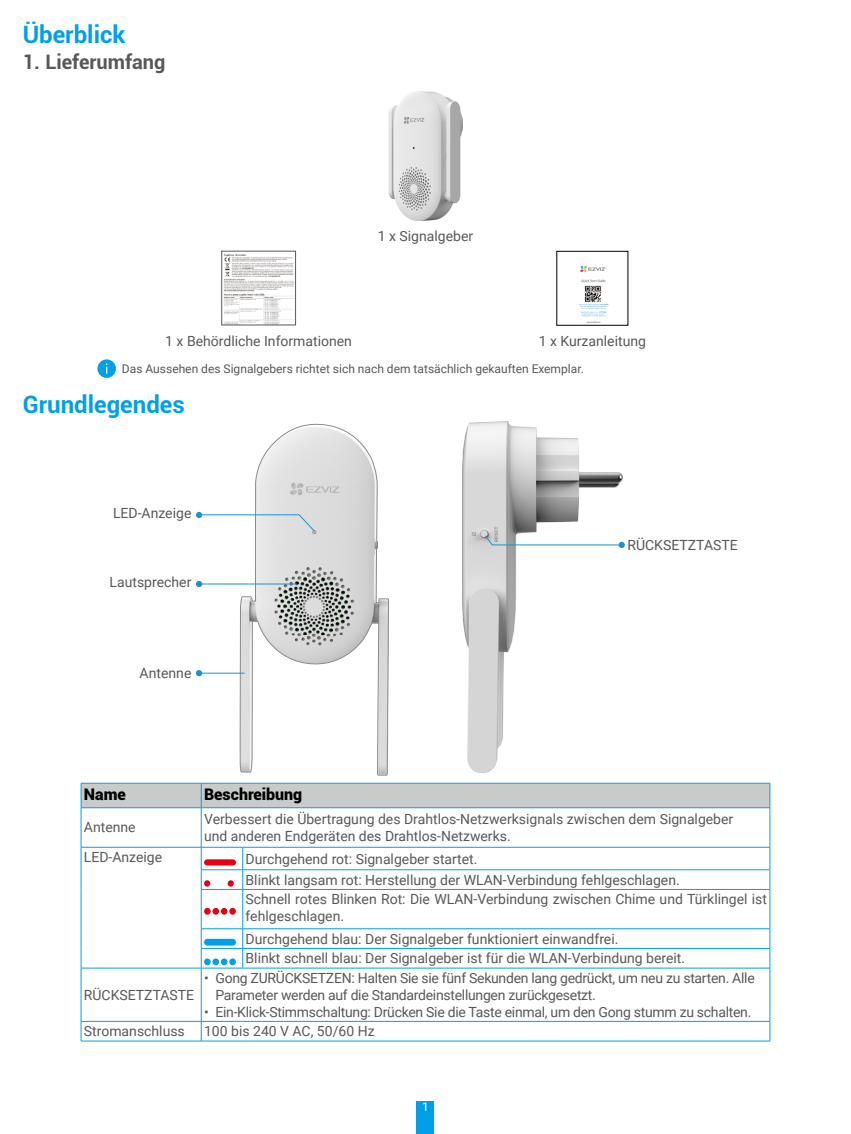
<style>
.page{position:relative;width:851px;height:1134px;background:#fff}
.page>*{position:absolute;margin:0;border:0;box-sizing:border-box;transform-origin:0 0}
.Heading_1{font:700 24px "Roboto";color:#00a0e9}
.t1{font:700 20px "Roboto";color:#595757}
.t2{font:900 16px "Roboto";color:#000}
.t3{font:14px/16.8px "Roboto";color:#595757}
.t4{font:14px/16.8px "Roboto";letter-spacing:-.02em;color:#595757}
.t5{font:12px "Roboto";color:#595757}
.t6{font:12px "Roboto";color:#fff}
</style>
<div class="page">
<div style="left:417px;top:1101px;width:17px;height:33px;background:#00a0e9"></div>
<img style="left:388px;top:91px;width:74px;height:129px">
<img style="left:223px;top:254px;width:16px;height:69px">
<div style="left:221px;top:251px;width:74px;height:74px;border:1px solid #595757"></div>
<img style="left:579px;top:265px;width:30px;height:58px">
<svg style="left:97px;top:359px;width:19px;height:19px"></svg>
<img style="left:462px;top:421px;width:161px;height:352px">
<svg style="left:239px;top:155px;width:150px;height:886px"></svg>
<svg style="left:484px;top:535px;width:140px;height:13px"></svg>
<svg style="left:196px;top:512px;width:119px;height:164px"></svg>
<div style="left:81px;top:783px;width:689px;height:24px;background:#c9caca"></div>
<hr style="left:81px;top:807px;width:120px;height:1px;background:#00a0e9">
<hr style="left:81px;top:808px;width:1px;height:39px;background:#00a0e9">
<hr style="left:201px;top:807px;width:42px;height:1px;background:#00a0e9">
<hr style="left:201px;top:808px;width:1px;height:39px;background:#00a0e9">
<hr style="left:243px;top:807px;width:527px;height:1px;background:#00a0e9">
<hr style="left:769px;top:808px;width:1px;height:39px;background:#00a0e9">
<hr style="left:81px;top:847px;width:120px;height:1px;background:#00a0e9">
<hr style="left:201px;top:847px;width:42px;height:1px;background:#00a0e9">
<hr style="left:243px;top:847px;width:527px;height:1px;background:#00a0e9">
<svg style="left:81px;top:847px;width:1px;height:42px"></svg>
<hr style="left:201px;top:869px;width:42px;height:1px;background:#00a0e9">
<svg style="left:201px;top:847px;width:1px;height:42px"></svg>
<hr style="left:243px;top:869px;width:527px;height:1px;background:#00a0e9">
<svg style="left:242px;top:847px;width:1px;height:42px"></svg>
<svg style="left:769px;top:847px;width:1px;height:42px"></svg>
<hr style="left:81px;top:889px;width:1px;height:40px;background:#00a0e9">
<hr style="left:201px;top:889px;width:42px;height:1px;background:#00a0e9">
<hr style="left:201px;top:890px;width:1px;height:38px;background:#00a0e9">
<hr style="left:243px;top:889px;width:527px;height:1px;background:#00a0e9">
<hr style="left:242px;top:890px;width:1px;height:38px;background:#00a0e9">
<hr style="left:769px;top:890px;width:1px;height:38px;background:#00a0e9">
<hr style="left:201px;top:928px;width:42px;height:1px;background:#00a0e9">
<hr style="left:243px;top:928px;width:527px;height:1px;background:#00a0e9">
<svg style="left:81px;top:929px;width:1px;height:39px"></svg>
<hr style="left:201px;top:948px;width:42px;height:1px;background:#00a0e9">
<svg style="left:201px;top:929px;width:1px;height:39px"></svg>
<hr style="left:243px;top:948px;width:527px;height:1px;background:#00a0e9">
<svg style="left:242px;top:929px;width:1px;height:39px"></svg>
<svg style="left:769px;top:929px;width:1px;height:39px"></svg>
<hr style="left:81px;top:968px;width:120px;height:1px;background:#00a0e9">
<hr style="left:81px;top:968px;width:1px;height:53px;background:#00a0e9">
<hr style="left:201px;top:968px;width:42px;height:1px;background:#00a0e9">
<hr style="left:201px;top:968px;width:1px;height:53px;background:#00a0e9">
<hr style="left:243px;top:968px;width:527px;height:1px;background:#00a0e9">
<hr style="left:769px;top:968px;width:1px;height:53px;background:#00a0e9">
<hr style="left:81px;top:1021px;width:120px;height:1px;background:#00a0e9">
<svg style="left:81px;top:1022px;width:1px;height:19px"></svg>
<hr style="left:201px;top:1021px;width:42px;height:1px;background:#00a0e9">
<svg style="left:201px;top:1022px;width:1px;height:19px"></svg>
<hr style="left:243px;top:1021px;width:527px;height:1px;background:#00a0e9">
<svg style="left:769px;top:1022px;width:1px;height:19px"></svg>
<hr style="left:81px;top:1041px;width:120px;height:1px;background:#00a0e9">
<hr style="left:201px;top:1041px;width:42px;height:1px;background:#00a0e9">
<hr style="left:243px;top:1041px;width:527px;height:1px;background:#00a0e9">
<div style="left:204px;top:859px;width:32px;height:6px;background:#e60012;border-radius:3px"></div>
<div style="left:204px;top:880px;width:6px;height:7px;background:#e60012;border-radius:50%"></div>
<div style="left:228px;top:880px;width:6px;height:7px;background:#e60012;border-radius:50%"></div>
<div style="left:204px;top:908px;width:7px;height:7px;background:#e60012;border-radius:50%"></div>
<div style="left:229px;top:908px;width:7px;height:7px;background:#e60012;border-radius:50%"></div>
<div style="left:212px;top:908px;width:7px;height:7px;background:#e60012;border-radius:50%"></div>
<div style="left:221px;top:908px;width:6px;height:7px;background:#e60012;border-radius:50%"></div>
<div style="left:204px;top:939px;width:32px;height:6px;background:#00a0e9;border-radius:3px"></div>
<div style="left:204px;top:958px;width:7px;height:7px;background:#00a0e9;border-radius:50%"></div>
<div style="left:229px;top:958px;width:7px;height:7px;background:#00a0e9;border-radius:50%"></div>
<div style="left:212px;top:958px;width:7px;height:7px;background:#00a0e9;border-radius:50%"></div>
<div style="left:221px;top:958px;width:6px;height:7px;background:#00a0e9;border-radius:50%"></div>
<p class="Heading_1" style="left:23px;top:18px;width:104px">Überblick</p>
<p class="t1" style="left:23px;top:47px;width:144px">1. Lieferumfang</p>
<p class="t3" style="left:378px;top:227px;width:97px">1 x Signalgeber</p>
<p class="t3" style="left:165px;top:332px;width:188px">1 x Behördliche Informationen</p>
<p class="t3" style="left:538px;top:332px;width:109px">1 x Kurzanleitung</p>
<p class="t5" style="left:122px;top:360px;width:463px">Das Aussehen des Signalgebers richtet sich nach dem tatsächlich gekauften Exemplar.</p>
<p class="Heading_1" style="left:23px;top:387px;width:164px">Grundlegendes</p>
<p class="t3" style="left:113px;top:504px;width:80px">LED-Anzeige</p>
<p class="t3" style="left:110px;top:573px;width:83px">Lautsprecher</p>
<p class="t3" style="left:140px;top:664px;width:53px">Antenne</p>
<p class="t3" style="left:627px;top:537px;width:112px">RÜCKSETZTASTE</p>
<p class="t2" style="left:84px;top:783px;width:43px">Name</p>
<p class="t2" style="left:204px;top:783px;width:100px">Beschreibung</p>
<p class="t3" style="left:84px;top:818px;width:53px">Antenne</p>
<p class="t3" style="left:204px;top:810px;width:530px">Verbessert die Übertragung des Drahtlos-Netzwerksignals zwischen dem Signalgeber und anderen Endgeräten des Drahtlos-Netzwerks.</p>
<p class="t3" style="left:84px;top:848px;width:80px">LED-Anzeige</p>
<p class="t3" style="left:245px;top:850px;width:233px">Durchgehend rot: Signalgeber startet.</p>
<p class="t3" style="left:245px;top:871px;width:435px">Blinkt langsam rot: Herstellung der WLAN-Verbindung fehlgeschlagen.</p>
<p class="t3" style="left:245px;top:890px;width:523px">Schnell rotes Blinken Rot: Die WLAN-Verbindung zwischen Chime und Türklingel ist fehlgeschlagen.</p>
<p class="t3" style="left:245px;top:930px;width:374px">Durchgehend blau: Der Signalgeber funktioniert einwandfrei.</p>
<p class="t3" style="left:245px;top:949px;width:441px">Blinkt schnell blau: Der Signalgeber ist für die WLAN-Verbindung bereit.</p>
<p class="t3" style="left:84px;top:986px;width:112px">RÜCKSETZTASTE</p>
<p class="t4" style="left:215px;top:969px;width:540px;text-indent:-11px">• Gong ZURÜCKSETZEN: Halten Sie sie fünf Sekunden lang gedrückt, um neu zu starten. Alle<br>Parameter werden auf die Standardeinstellungen zurückgesetzt.</p>
<p class="t4" style="left:204px;top:1003px;width:548px">• Ein-Klick-Stimmschaltung: Drücken Sie die Taste einmal, um den Gong stumm zu schalten.</p>
<p class="t3" style="left:84px;top:1022px;width:102px">Stromanschluss</p>
<p class="t3" style="left:204px;top:1022px;width:172px">100 bis 240 V AC, 50/60 Hz</p>
<p class="t6" style="left:422px;top:1099px;width:8px">1</p>
</div>
